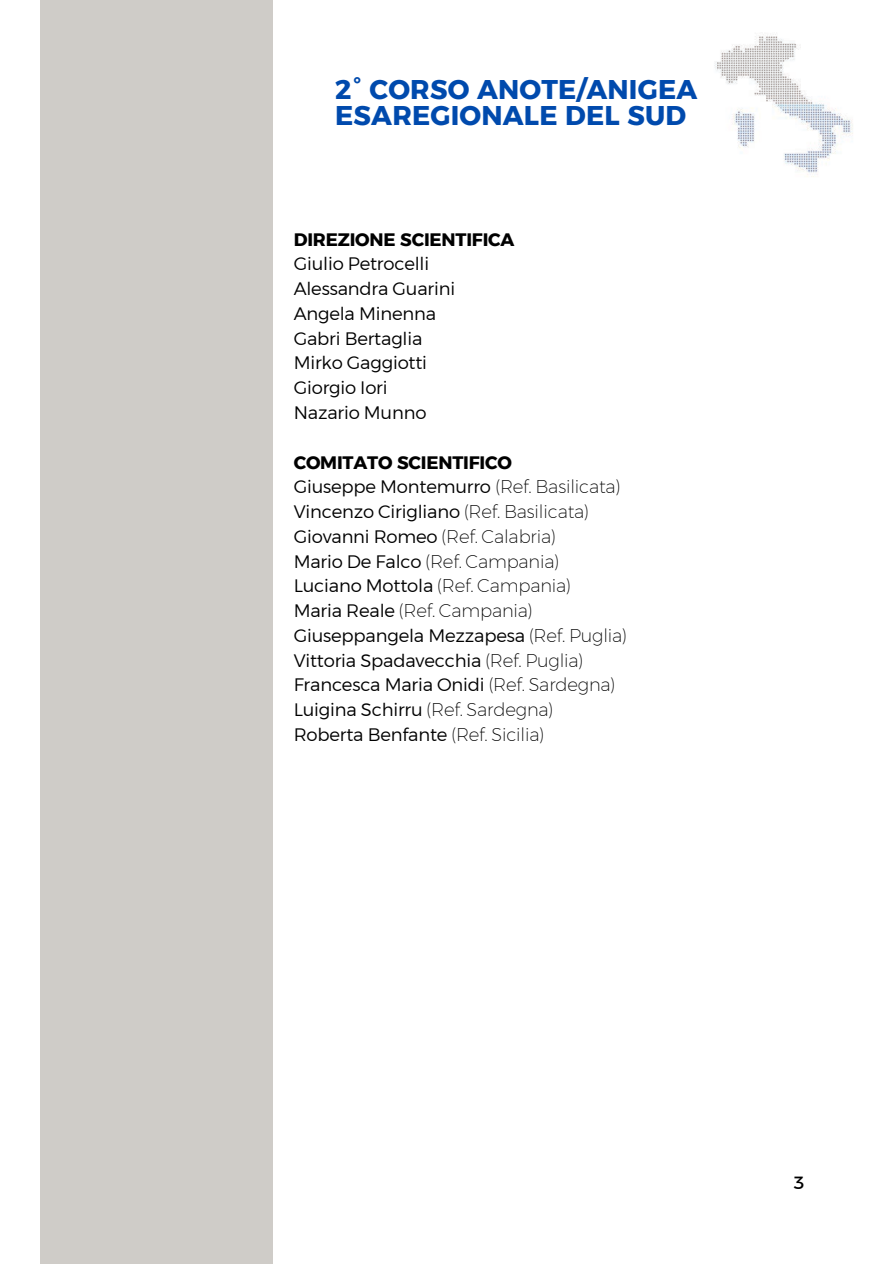
<style>
.page{position:relative;width:894px;height:1264px;background:#fff}
.page>*{position:absolute;margin:0;border:0;box-sizing:border-box;transform-origin:0 0}
.t1{font:27px/26px "Kief Montaser Bold";letter-spacing:.005em;color:#004aad}
.t2{font:18px/24.8px "Kief Montaser Light";letter-spacing:-.01em;color:#000}
.t3{font:300 18px/24.8px "Kief Montaser Extra";letter-spacing:-.01em;color:#000}
.t4{font:18px "Kief Montaser Bold";letter-spacing:-.01em;color:#000}
.t5{font:18px "Kief Montaser Regular";color:#000}
.s1{font-family:"Kief Montaser Extra";font-weight:300}
.s2{font-family:"Kief Montaser Light";font-weight:400}
</style>
<div class="page">
<div style="left:41px;top:0;width:232px;height:1263px;background:#cfccc8"></div>
<img style="left:714px;top:34px;width:139px;height:143px">
<h1 class="t1" style="left:335px;top:77px;width:363px">2° CORSO ANOTE/ANIGEA<br>ESAREGIONALE DEL SUD</h1>
<p class="t4" style="left:293px;top:228px;width:222px">DIREZIONE SCIENTIFICA</p>
<p class="t2" style="left:293px;top:251px;width:163px">Giulio Petrocelli<br>Alessandra Guarini<br>Angela Minenna<br>Gabri Bertaglia<br>Mirko Gaggiotti<br>Giorgio Iori<br>Nazario Munno</p>
<p class="t4" style="left:293px;top:451px;width:220px">COMITATO SCIENTIFICO</p>
<p class="t2" style="left:293px;top:474px;width:328px">Giuseppe Montemurro <span class="s1">(Ref. Basilicata)<br></span>Vincenzo Cirigliano <span class="s1">(Ref. Basilicata)</span></p>
<p class="t3" style="left:293px;top:524px;width:267px"><span class="s2">Giovanni Romeo</span> (Ref. Calabria)<br><span class="s2">Mario De Falco</span> (Ref. Campania)</p>
<p class="t2" style="left:293px;top:573px;width:279px">Luciano Mottola <span class="s1">(Ref. Campania)</span></p>
<p class="t3" style="left:293px;top:598px;width:241px"><span class="s2">Maria Reale</span> (Ref. Campania)</p>
<p class="t2" style="left:293px;top:623px;width:335px">Giuseppangela Mezzapesa <span class="s1">(Ref. Puglia)<br></span>Vittoria Spadavecchia <span class="s1">(Ref. Puglia)<br></span>Francesca Maria Onidi <span class="s1">(Ref. Sardegna)<br></span>Luigina Schirru <span class="s1">(Ref. Sardegna)<br></span>Roberta Benfante <span class="s1">(Ref. Sicilia)</span></p>
<p class="t5" style="left:793px;top:1171px;width:12px">3</p>
</div>
